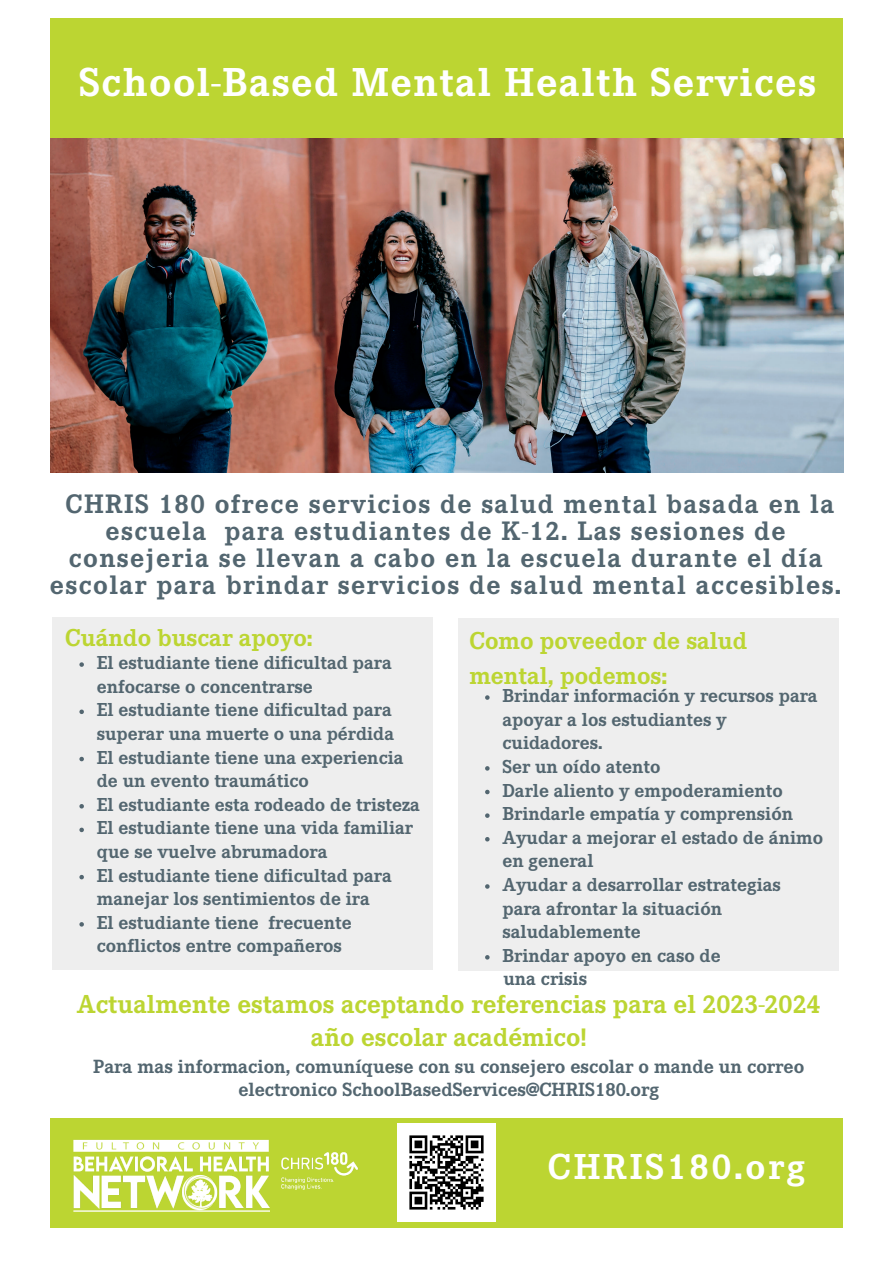
<style>
.page{position:relative;width:893px;height:1264px;background:#fff}
.page>*{position:absolute;margin:0;border:0;box-sizing:border-box;transform-origin:0 0}
.t1{font:700 42px "Corporate E";letter-spacing:.035em;color:#fff}
.t2{font:700 37.5px "Corporate E";letter-spacing:.075em;color:#fff}
.t3{font:700 27.75px/27px "Corporate E";letter-spacing:.05em;color:#536670;text-align:center}
.t4{font:700 27px/32.5px "Corporate E";color:#bcd532;text-align:center}
.t5{font:700 25.35px/34.8px "Corporate E";color:#bcd532}
.t6{font:700 19.8px/23.5px "Corporate E";color:#536670;text-align:center}
.t7{font:700 19.5px/23.5px "Corporate E";color:#536670}
</style>
<div class="page">
<div style="left:50px;top:19px;width:792px;height:119px;background:#bcd532"></div>
<div style="left:458px;top:618px;width:380px;height:352px;background:#eee"></div>
<div style="left:53px;top:617px;width:380px;height:352px;background:#eee"></div>
<img style="left:50px;top:138px;width:792px;height:334px">
<svg style="left:79px;top:662px;width:5px;height:5px"></svg>
<svg style="left:79px;top:709px;width:5px;height:5px"></svg>
<svg style="left:79px;top:756px;width:5px;height:5px"></svg>
<svg style="left:79px;top:804px;width:5px;height:4px"></svg>
<svg style="left:79px;top:827px;width:5px;height:5px"></svg>
<svg style="left:79px;top:874px;width:5px;height:5px"></svg>
<svg style="left:79px;top:922px;width:5px;height:4px"></svg>
<svg style="left:485px;top:695px;width:4px;height:4px"></svg>
<svg style="left:485px;top:766px;width:4px;height:4px"></svg>
<svg style="left:485px;top:789px;width:4px;height:5px"></svg>
<svg style="left:485px;top:813px;width:4px;height:4px"></svg>
<svg style="left:485px;top:837px;width:4px;height:4px"></svg>
<svg style="left:485px;top:884px;width:4px;height:4px"></svg>
<svg style="left:485px;top:955px;width:4px;height:4px"></svg>
<div style="left:50px;top:1118px;width:792px;height:109px;background:#bcd532"></div>
<img style="left:73px;top:1139px;width:285px;height:73px">
<img style="left:397px;top:1123px;width:98px;height:98px">
<p class="t1" style="left:79px;top:67px;width:738px">School-Based Mental Health Services</p>
<p class="t3" style="left:50px;top:494px;width:792px">CHRIS 180 ofrece servicios de salud mental basada en la escuela para estudiantes de K-12. Las sesiones de consejeria se llevan a cabo en la escuela durante el día escolar para brindar servicios de salud mental accesibles.</p>
<p class="t5" style="left:65px;top:624px;width:249px">Cuándo buscar apoyo:</p>
<p class="t7" style="left:97px;top:654px;width:296px">El estudiante tiene dificultad para enfocarse o concentrarse</p>
<p class="t7" style="left:97px;top:701px;width:299px">El estudiante tiene dificultad para superar una muerte o una pérdida</p>
<p class="t7" style="left:97px;top:748px;width:308px">El estudiante tiene una experiencia de un evento traumático</p>
<p class="t7" style="left:97px;top:795px;width:325px">El estudiante esta rodeado de tristeza</p>
<p class="t7" style="left:97px;top:819px;width:318px">El estudiante tiene una vida familiar que se vuelve abrumadora</p>
<p class="t7" style="left:97px;top:866px;width:296px">El estudiante tiene dificultad para manejar los sentimientos de ira</p>
<p class="t7" style="left:97px;top:913px;width:256px">El estudiante tiene frecuente conflictos entre compañeros</p>
<p class="t5" style="left:469px;top:627px;width:279px">Como poveedor de salud mental, podemos:</p>
<p class="t7" style="left:502px;top:687px;width:317px">Brindar información y recursos para apoyar a los estudiantes y cuidadores.</p>
<p class="t7" style="left:502px;top:757px;width:159px">Ser un oído atento</p>
<p class="t7" style="left:502px;top:781px;width:282px">Darle aliento y empoderamiento</p>
<p class="t7" style="left:502px;top:805px;width:292px">Brindarle empatía y comprensión</p>
<p class="t7" style="left:502px;top:828px;width:322px">Ayudar a mejorar el estado de ánimo en general</p>
<p class="t7" style="left:502px;top:875px;width:280px">Ayudar a desarrollar estrategias para afrontar la situación saludablemente</p>
<p class="t7" style="left:502px;top:946px;width:220px">Brindar apoyo en caso de</p>
<p class="t7" style="left:503px;top:970px;width:85px">una crisis</p>
<p class="t4" style="left:77px;top:992px;width:745px">Actualmente estamos aceptando referencias para el 2023-2024 año escolar académico!</p>
<p class="t6" style="left:93px;top:1057px;width:712px">Para mas informacion, comuníquese con su consejero escolar o mande un correo electronico SchoolBasedServices@CHRIS180.org</p>
<p class="t2" style="left:547px;top:1153px;width:259px">CHRIS180.org</p>
</div>
